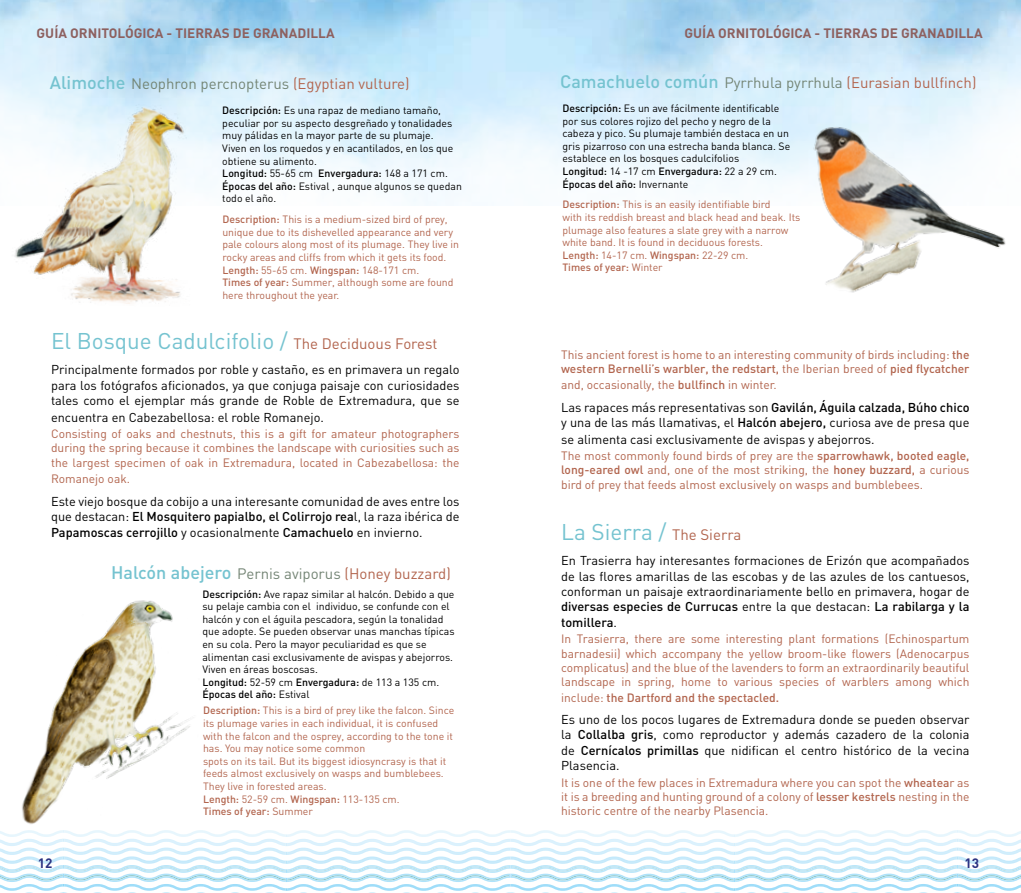
<style>
.page{position:relative;width:1021px;height:893px;background:#fff}
.page>*{position:absolute;margin:0;border:0;box-sizing:border-box;transform-origin:0 0}
.t1{font:22.5px "DIN";color:#75c3d0}
.t2{font:15px "DIN";color:#748575}
.t3{font:15px "DIN";color:#b2654e}
.t4{font:700 13.5px "DIN";color:#8d605f}
.t5{font:700 13.5px "DIN";color:#2a3282}
.t6{font:12.75px/15.3px "DIN";color:#000;text-align:justify}
.t7{font:12px/14.4px "DIN";color:#b2654e;text-align:justify}
.t8{font:10.5px/12.6px "DIN";color:#000}
.t9{font:10.5px/12.6px "DIN";color:#b2654e}
.s1{font-weight:500;font-size:18px;color:#75c3d0}
.s2{color:#b2654e}
.s3{font-weight:500}
.s4{font-size:15px;color:#b2654e}
.s5{color:#748575}
</style>
<div class="page">
<svg style="left:0;top:830px;width:1020px;height:63px"></svg>
<img style="left:799px;top:114px;width:221px;height:179px">
<img style="left:0;top:600px;width:242px;height:242px">
<img style="left:5px;top:92px;width:224px;height:212px">
<p class="t4" style="left:37px;top:24px;width:299px">GUÍA ORNITOLÓGICA - TIERRAS DE GRANADILLA</p>
<p class="t4" style="left:684px;top:24px;width:299px">GUÍA ORNITOLÓGICA - TIERRAS DE GRANADILLA</p>
<p class="t2" style="left:50px;top:74px;width:361px"><span class="s1">Alimoche</span> Neophron percnopterus <span class="s2">(Egyptian vulture)</span></p>
<p class="t8" style="left:222px;top:104px;width:241px"><span class="s3">Descripción:</span> Es una rapaz de mediano tamaño, peculiar por su aspecto desgreñado y tonalidades muy pálidas en la mayor parte de su plumaje.<br>Viven en los roquedos y en acantilados, en los que obtiene su alimento.<br><span class="s3">Longitud:</span> 55-65 cm <span class="s3">Envergadura:</span> 148 a 171 cm.<br><span class="s3">Épocas del año:</span> Estival , aunque algunos se quedan todo el año.</p>
<p class="t9" style="left:222px;top:213px;width:238px"><span class="s3">Description:</span> This is a medium-sized bird of prey, unique due to its dishevelled appearance and very pale colours along most of its plumage. They live in rocky areas and cliffs from which it gets its food.<br><span class="s3">Length:</span> 55-65 cm. <span class="s3">Wingspan:</span> 148-171 cm.<br><span class="s3">Times of year:</span> Summer, although some are found here throughout the year.</p>
<h1 class="t1" style="left:51px;top:327px;width:388px">El Bosque Cadulcifolio / <span class="s4">The Deciduous Forest</span></h1>
<p class="t6" style="left:51px;top:362px;width:410px">Principalmente formados por roble y castaño, es en primavera un regalo para los fotógrafos aficionados, ya que conjuga paisaje con curiosidades tales como el ejemplar más grande de Roble de Extremadura, que se</p>
<p class="t6" style="left:51px;top:409px;width:274px">encuentra en Cabezabellosa: el roble Romanejo.</p>
<p class="t7" style="left:51px;top:426px;width:410px">Consisting of oaks and chestnuts, this is a gift for amateur photographers during the spring because it combines the landscape with curiosities such as the largest specimen of oak in Extremadura, located in Cabezabellosa: the</p>
<p class="t7" style="left:51px;top:472px;width:80px">Romanejo oak.</p>
<p class="t6" style="left:51px;top:493px;width:410px">Este viejo bosque da cobijo a una interesante comunidad de aves entre los que destacan: <span class="s3">El Mosquitero papialbo, el Colirrojo rea</span>l, la raza ibérica de <span class="s3">Papamoscas cerrojillo</span> y ocasionalmente <span class="s3">Camachuelo</span> en invierno.</p>
<p class="t2" style="left:111px;top:564px;width:341px"><span class="s1">Halcón abejero</span> Pernis aviporus <span class="s2">(Honey buzzard)</span></p>
<p class="t5" style="left:38px;top:854px;width:16px">12</p>
<p class="t8" style="left:202px;top:587px;width:254px"><span class="s3">Descripción:</span> Ave rapaz similar al halcón. Debido a que su pelaje cambia con el individuo, se confunde con el halcón y con el águila pescadora, según la tonalidad que adopte. Se pueden observar unas manchas típicas en su cola. Pero la mayor peculiaridad es que se alimentan casi exclusivamente de avispas y abejorros.<br>Viven en áreas boscosas.<br><span class="s3">Longitud:</span> 52-59 cm <span class="s3">Envergadura:</span> de 113 a 135 cm.<br><span class="s3">Épocas del año:</span> Estival</p>
<p class="t9" style="left:203px;top:704px;width:253px"><span class="s3">Description:</span> This is a bird of prey like the falcon. Since its plumage varies in each individual, it is confused with the falcon and the osprey, according to the tone it has. You may notice some common<br>spots on its tail. But its biggest idiosyncrasy is that it feeds almost exclusively on wasps and bumblebees.<br>They live in forested areas.<br><span class="s3">Length:</span> 52-59 cm. <span class="s3">Wingspan:</span> 113-135 cm.<br><span class="s3">Times of year:</span> Summer</p>
<p class="t3" style="left:560px;top:73px;width:418px"><span class="s1">Camachuelo común</span> <span class="s5">Pyrrhula pyrrhula</span> (Eurasian bullfinch)</p>
<p class="t8" style="left:562px;top:102px;width:229px"><span class="s3">Descripción:</span> Es un ave fácilmente identificable por sus colores rojizo del pecho y negro de la cabeza y pico. Su plumaje también destaca en un gris pizarroso con una estrecha banda blanca. Se establece en los bosques cadulcifolios<br><span class="s3">Longitud:</span> 14 -17 cm <span class="s3">Envergadura:</span> 22 a 29 cm.<br><span class="s3">Épocas del año:</span> Invernante</p>
<p class="t9" style="left:562px;top:198px;width:239px"><span class="s3">Description:</span> This is an easily identifiable bird<br>with its reddish breast and black head and beak. Its plumage also features a slate grey with a narrow white band. It is found in deciduous forests.<br><span class="s3">Length:</span> 14-17 cm. <span class="s3">Wingspan:</span> 22-29 cm.<br><span class="s3">Times of year:</span> Winter</p>
<p class="t7" style="left:561px;top:347px;width:410px">This ancient forest is home to an interesting community of birds including: <span class="s3">the western Bernelli’s warbler, the redstart,</span> the Iberian breed of <span class="s3">pied flycatcher</span></p>
<p class="t7" style="left:561px;top:377px;width:217px">and, occasionally, the <span class="s3">bullfinch</span> in winter.</p>
<p class="t6" style="left:561px;top:399px;width:410px">Las rapaces más representativas son <span class="s3">Gavilán, Águila calzada, Búho chico </span>y una de las más llamativas, el <span class="s3">Halcón abejero,</span> curiosa ave de presa que</p>
<p class="t6" style="left:561px;top:431px;width:315px">se alimenta casi exclusivamente de avispas y abejorros.</p>
<p class="t7" style="left:561px;top:448px;width:410px">The most commonly found birds of prey are the <span class="s3">sparrowhawk, booted eagle, long-eared owl</span> and, one of the most striking, the <span class="s3">honey buzzard,</span> a curious bird of prey that feeds almost exclusively on wasps and bumblebees.</p>
<h1 class="t1" style="left:561px;top:518px;width:182px">La Sierra / <span class="s4">The Sierra</span></h1>
<p class="t6" style="left:561px;top:553px;width:410px">En Trasierra hay interesantes formaciones de Erizón que acompañados de las flores amarillas de las escobas y de las azules de los cantuesos, conforman un paisaje extraordinariamente bello en primavera, hogar de <span class="s3">diversas especies de Currucas</span> entre la que destacan: <span class="s3">La rabilarga y la tomillera</span>.</p>
<p class="t7" style="left:561px;top:631px;width:410px">In Trasierra, there are some interesting plant formations (Echinospartum barnadesii) which accompany the yellow broom-like flowers (Adenocarpus complicatus) and the blue of the lavenders to form an extraordinarily beautiful landscape in spring, home to various species of warblers among which include: <span class="s3">the Dartford and the spectacled.</span></p>
<p class="t6" style="left:561px;top:712px;width:410px">Es uno de los pocos lugares de Extremadura donde se pueden observar la <span class="s3">Collalba gris</span>, como reproductor y además cazadero de la colonia de <span class="s3">Cernícalos primillas</span> que nidifican el centro histórico de la vecina Plasencia.</p>
<p class="t7" style="left:561px;top:775px;width:410px">It is one of the few places in Extremadura where you can spot the <span class="s3">wheatea</span>r as it is a breeding and hunting ground of a colony of <span class="s3">lesser kestrels</span> nesting in the historic centre of the nearby Plasencia.</p>
<p class="t5" style="left:964px;top:854px;width:16px">13</p>
</div>
